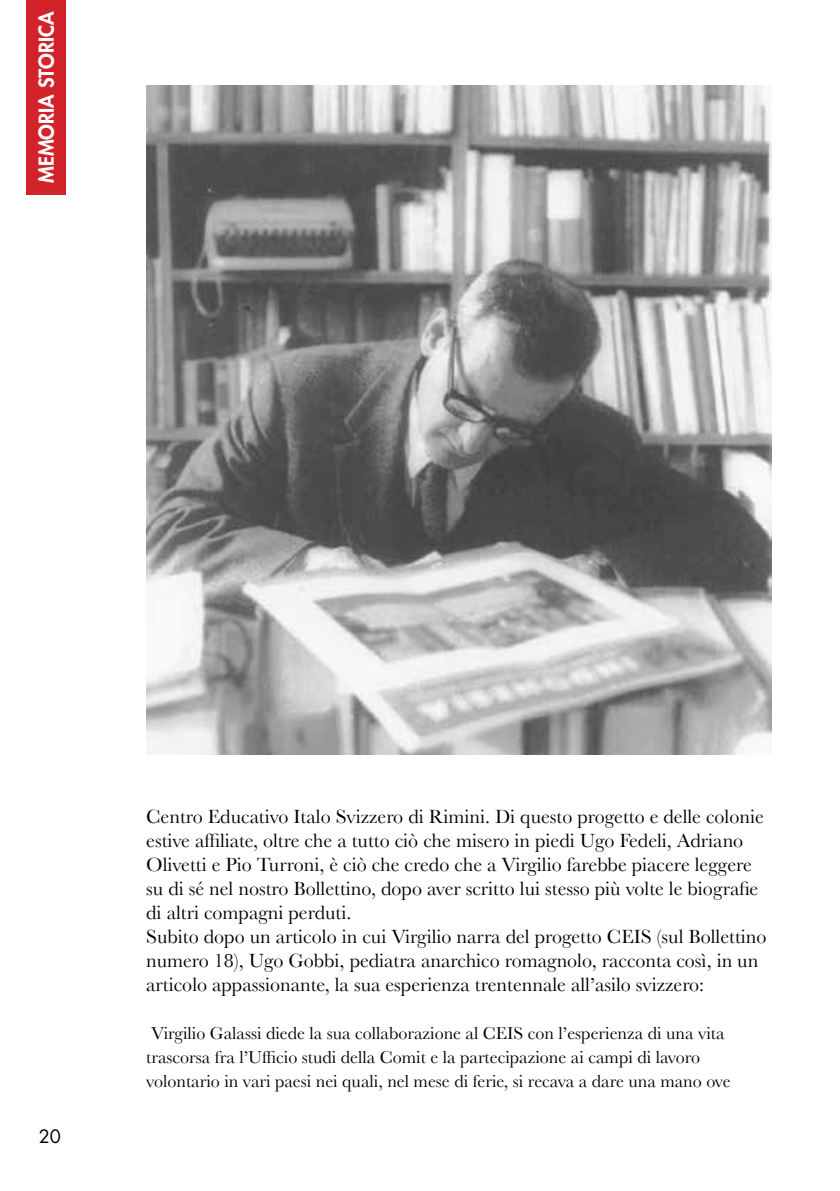
<style>
.page{position:relative;width:840px;height:1191px;background:#fff}
.page>*{position:absolute;margin:0;border:0;box-sizing:border-box;transform-origin:0 0}
.t1{font:20px/24px "Baskerville";color:#000}
.t2{font:800 20px "Futura Std";color:#fff}
.t3{font:18px/24px "Baskerville";color:#000}
.t4{font:18px "Futura Std";color:#000}
</style>
<div class="page">
<img style="left:146px;top:85px;width:625px;height:669px">
<div style="left:26px;top:0;width:39px;height:194px;background:#d2232a"></div>
<p class="t2" style="left:34px;top:183px;width:173px;rotate:-90deg">Memoria storica</p>
<p class="t4" style="left:39px;top:1124px;width:24px">20</p>
<p class="t1" style="left:146px;top:804px;width:621px">Centro Educativo Italo Svizzero di Rimini. Di questo progetto e delle colonie estive affiliate, oltre che a tutto ciò che misero in piedi Ugo Fedeli, Adriano Olivetti e Pio Turroni, è ciò che credo che a Virgilio farebbe piacere leggere su di sé nel nostro Bollettino, dopo aver scritto lui stesso più volte le biografie di altri compagni perduti.<br>Subito dopo un articolo in cui Virgilio narra del progetto CEIS (sul Bollettino numero 18), Ugo Gobbi, pediatra anarchico romagnolo, racconta così, in un articolo appassionante, la sua esperienza trentennale all’asilo svizzero:</p>
<p class="t3" style="left:146px;top:1021px;width:585px">Virgilio Galassi diede la sua collaborazione al CEIS con l’esperienza di una vita trascorsa fra l’Ufficio studi della Comit e la partecipazione ai campi di lavoro volontario in vari paesi nei quali, nel mese di ferie, si recava a dare una mano ove</p>
</div>
